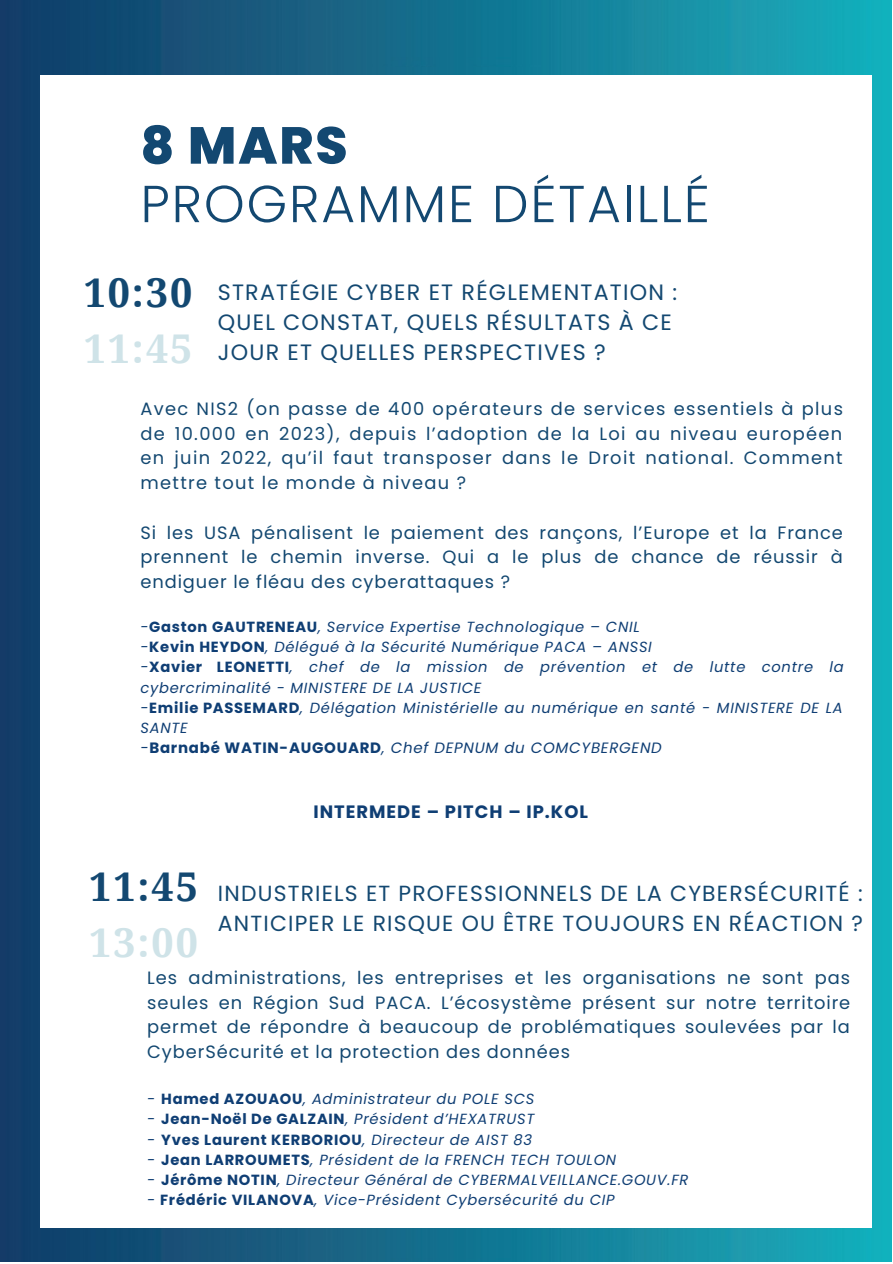
<style>
.page{position:relative;width:893px;height:1264px;background:#fff}
.page>*{position:absolute;margin:0;border:0;box-sizing:border-box;transform-origin:0 0}
.t1{font:300 51.9px "Poppins";letter-spacing:.035em;color:#134871}
.t2{font:800 51.9px "Poppins";color:#134871}
.t3{font:700 39.6px "Droid Serif";letter-spacing:.05em;color:#134871}
.t4{font:700 39.6px "Droid Serif";letter-spacing:.05em;color:#cfe3e8}
.t5{font:22.2px/30.3px "Poppins";letter-spacing:.055em;color:#134871}
.t6{font:21.9px/29.2px "Poppins";letter-spacing:.055em;color:#134871}
.t7{font:17.85px/24.8px "Poppins";letter-spacing:.05em;color:#134871;text-align:justify}
.t8{font:700 17.85px "Poppins";letter-spacing:.055em;color:#0f3e74}
.t9{font:italic 15px "Poppins";letter-spacing:.05em;color:#0f3e74}
.t10{font:italic 14.7px/20.2px "Poppins";letter-spacing:.05em;color:#0f3e74}
.t11{font:700 14.7px "Poppins";letter-spacing:.05em;color:#0f3e74}
.s1{font-weight:700;font-style:normal}
.s2{font-weight:400;font-style:italic}
</style>
<div class="page">
<img style="left:0;top:165px;width:891px;height:540px">
<img style="left:0;top:0;width:891px;height:67px">
<img style="left:0;top:67px;width:891px;height:98px">
<img style="left:0;top:705px;width:891px;height:366px">
<img style="left:0;top:1071px;width:891px;height:190px">
<div style="left:40px;top:75px;width:833px;height:1100px;background:#fff"></div>
<div style="left:40px;top:1148px;width:831px;height:79px;background:#fff"></div>
<h1 class="t2" style="left:140px;top:109px;width:209px">8 MARS</h1>
<h1 class="t1" style="left:140px;top:168px;width:571px">PROGRAMME DÉTAILLÉ</h1>
<h2 class="t3" style="left:84px;top:270px;width:110px">10:30</h2>
<h2 class="t4" style="left:84px;top:326px;width:110px">11:45</h2>
<p class="t5" style="left:218px;top:276px;width:461px">STRATÉGIE CYBER ET RÉGLEMENTATION :<br>QUEL CONSTAT, QUELS RÉSULTATS À CE<br>JOUR ET QUELLES PERSPECTIVES ?</p>
<p class="t7" style="left:140px;top:396px;width:704px">Avec NIS2 (on passe de 400 opérateurs de services essentiels à plus de 10.000 en 2023), depuis l’adoption de la Loi au niveau européen en juin 2022, qu’il faut transposer dans le Droit national. Comment mettre tout le monde à niveau ?</p>
<p class="t7" style="left:140px;top:520px;width:704px">Si les USA pénalisent le paiement des rançons, l’Europe et la France prennent le chemin inverse. Qui a le plus de chance de réussir à endiguer le fléau des cyberattaques ?</p>
<p class="t10" style="left:140px;top:616px;width:704px">-<span class="s1">Gaston GAUTRENEAU</span>, Service Expertise Technologique – CNIL<br>-<span class="s1">Kevin HEYDON</span>, Délégué à la Sécurité Numérique PACA – ANSSI<br>-<span class="s1">Xavier LEONETTI</span>, chef de la mission de prévention et de lutte contre la cybercriminalité - MINISTERE DE LA JUSTICE<br>-<span class="s1">Emilie PASSEMARD</span>, Délégation Ministérielle au numérique en santé - MINISTERE DE LA SANTE</p>
<p class="t9" style="left:140px;top:737px;width:523px">-<span class="s1">Barnabé WATIN-AUGOUARD</span>, Chef DEPNUM du COMCYBERGEND</p>
<p class="t8" style="left:313px;top:799px;width:276px">INTERMEDE – PITCH – IP.KOL</p>
<h2 class="t3" style="left:89px;top:864px;width:110px">11:45</h2>
<h2 class="t4" style="left:89px;top:920px;width:110px">13:00</h2>
<p class="t6" style="left:218px;top:879px;width:646px">INDUSTRIELS ET PROFESSIONNELS DE LA CYBERSÉCURITÉ :<br>ANTICIPER LE RISQUE OU ÊTRE TOUJOURS EN RÉACTION ?</p>
<p class="t7" style="left:147px;top:965px;width:704px">Les administrations, les entreprises et les organisations ne sont pas seules en Région Sud PACA. L’écosystème présent sur notre territoire permet de répondre à beaucoup de problématiques soulevées par la CyberSécurité et la protection des données</p>
<p class="t10" style="left:147px;top:1088px;width:388px">- <span class="s1">Hamed AZOUAOU</span>, Administrateur du POLE SCS</p>
<p class="t10" style="left:147px;top:1109px;width:388px">- <span class="s1">Jean-Noël De GALZAIN</span>, Président d’HEXATRUST</p>
<p class="t11" style="left:147px;top:1129px;width:386px"><span class="s2">-</span> Yves Laurent KERBORIOU<span class="s2">, Directeur de AIST 83</span></p>
<p class="t10" style="left:147px;top:1149px;width:470px">- <span class="s1">Jean LARROUMETS</span>, Président de la FRENCH TECH TOULON</p>
<p class="t10" style="left:147px;top:1169px;width:542px">- <span class="s1">Jérôme NOTIN</span>, Directeur Général de CYBERMALVEILLANCE.GOUV.FR</p>
<p class="t10" style="left:147px;top:1190px;width:469px">- <span class="s1">Frédéric VILANOVA</span>, Vice-Président Cybersécurité du CIP</p>
</div>
